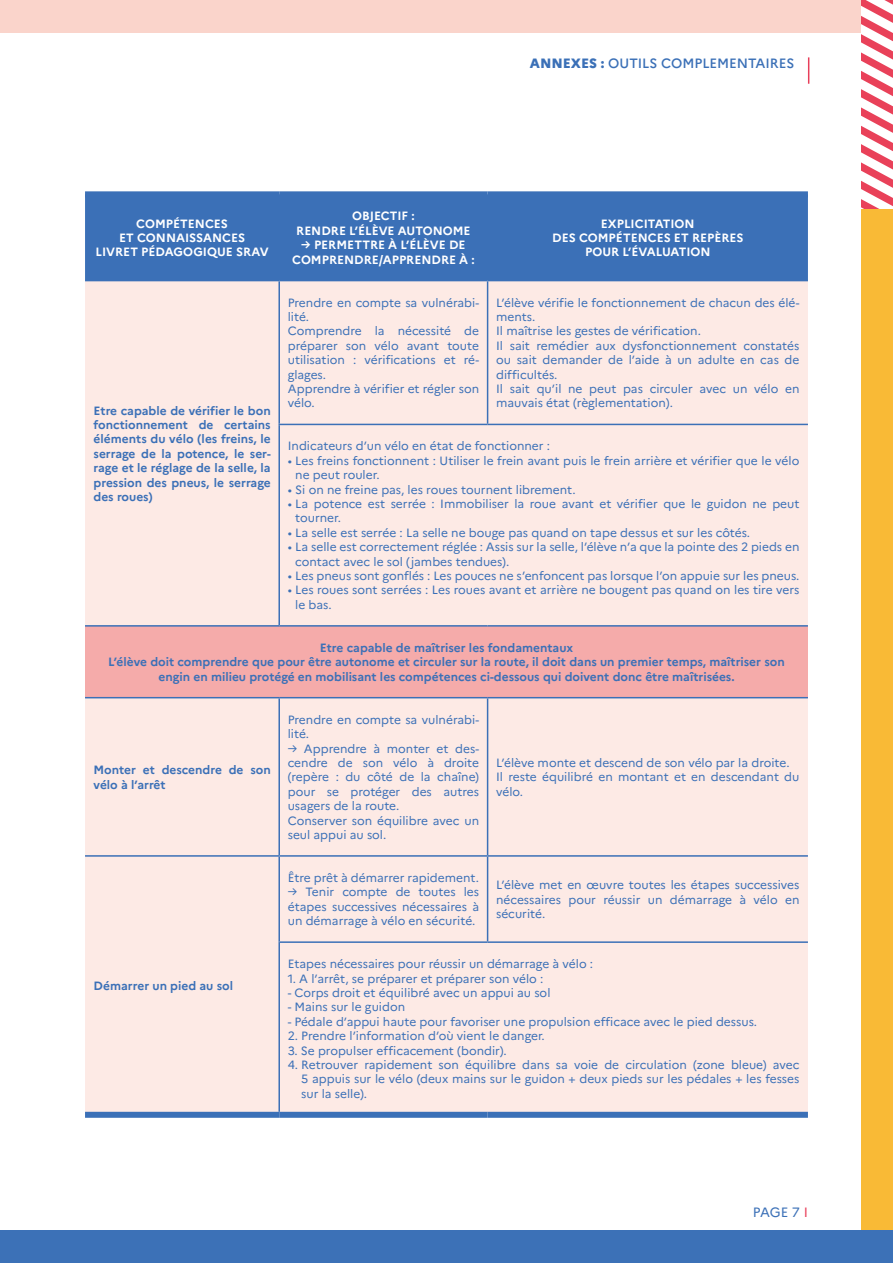
<style>
.page{position:relative;width:893px;height:1263px;background:#fff}
.page>*{position:absolute;margin:0;border:0;box-sizing:border-box;transform-origin:0 0}
.t1{font:500 13.5px "Marianne";letter-spacing:-.005em;color:#3b70b7}
.t2{font:13.5px "Marianne";color:#3b70b7}
.t3{font:12px/14.4px "Marianne";color:#3b70b7}
.t4{font:700 12px/14.4px "Marianne";color:#3b70b7;text-align:justify}
.t5{font:700 12px/14.4px "Marianne";color:#fff;text-align:center}
.s1{font-weight:800}
.s2{color:#e83f5a}
</style>
<div class="page">
<svg style="left:861px;top:0;width:32px;height:209px"></svg>
<div style="left:861px;top:209px;width:32px;height:1041px;background:#f9ba36"></div>
<div style="left:0;top:1231px;width:893px;height:32px;background:#3c71b7"></div>
<div style="left:0;top:0;width:861px;height:32px;background:#fad4cb"></div>
<svg style="left:808px;top:57px;width:1px;height:27px"></svg>
<div style="left:85px;top:197px;width:723px;height:83px;background:#3b70b7"></div>
<div style="left:85px;top:281px;width:723px;height:831px;background:#fdeae5"></div>
<div style="left:85px;top:626px;width:723px;height:72px;background:#f5abaa"></div>
<div style="left:85px;top:191px;width:194px;height:6px;background:#3b70b7"></div>
<hr style="left:278px;top:197px;width:2px;height:83px;background:#3b70b7">
<div style="left:279px;top:191px;width:209px;height:6px;background:#3b70b7"></div>
<hr style="left:487px;top:197px;width:1px;height:83px;background:#3b70b7">
<div style="left:488px;top:191px;width:320px;height:6px;background:#3b70b7"></div>
<hr style="left:85px;top:280px;width:194px;height:1px;background:#3b70b7">
<hr style="left:278px;top:281px;width:2px;height:143px;background:#3b70b7">
<hr style="left:278px;top:425px;width:2px;height:200px;background:#3b70b7">
<hr style="left:279px;top:280px;width:209px;height:1px;background:#3b70b7">
<hr style="left:278px;top:424px;width:210px;height:1px;background:#3b70b7">
<hr style="left:487px;top:281px;width:1px;height:143px;background:#3b70b7">
<hr style="left:488px;top:280px;width:320px;height:1px;background:#3b70b7">
<hr style="left:488px;top:424px;width:320px;height:1px;background:#3b70b7">
<hr style="left:85px;top:625px;width:194px;height:2px;background:#3b70b7">
<hr style="left:279px;top:625px;width:209px;height:2px;background:#3b70b7">
<hr style="left:488px;top:625px;width:320px;height:2px;background:#3b70b7">
<hr style="left:85px;top:697px;width:194px;height:1px;background:#3b70b7">
<hr style="left:85px;top:855px;width:194px;height:2px;background:#3b70b7">
<hr style="left:278px;top:698px;width:2px;height:157px;background:#3b70b7">
<hr style="left:278px;top:857px;width:2px;height:84px;background:#3b70b7">
<hr style="left:279px;top:697px;width:209px;height:1px;background:#3b70b7">
<hr style="left:279px;top:855px;width:209px;height:2px;background:#3b70b7">
<hr style="left:487px;top:698px;width:1px;height:157px;background:#3b70b7">
<hr style="left:487px;top:857px;width:1px;height:84px;background:#3b70b7">
<hr style="left:488px;top:697px;width:320px;height:1px;background:#3b70b7">
<hr style="left:488px;top:855px;width:320px;height:2px;background:#3b70b7">
<hr style="left:278px;top:943px;width:2px;height:169px;background:#3b70b7">
<hr style="left:278px;top:941px;width:210px;height:2px;background:#3b70b7">
<hr style="left:488px;top:941px;width:320px;height:2px;background:#3b70b7">
<div style="left:85px;top:1112px;width:194px;height:6px;background:#3b70b7"></div>
<div style="left:279px;top:1112px;width:209px;height:6px;background:#3b70b7"></div>
<div style="left:488px;top:1112px;width:320px;height:6px;background:#3b70b7"></div>
<p class="t1" style="left:530px;top:54px;width:266px"><span class="s1">ANNEXES :</span> OUTILS COMPLEMENTAIRES</p>
<p class="t5" style="left:95px;top:216px;width:175px">COMPÉTENCES<br>ET CONNAISSANCES<br>LIVRET PÉDAGOGIQUE SRAV</p>
<p class="t5" style="left:296px;top:209px;width:176px">OBJECTIF :<br>RENDRE L’ÉLÈVE AUTONOME</p>
<p class="t5" style="left:292px;top:238px;width:184px">→ PERMETTRE À L’ÉLÈVE DE<br>COMPRENDRE/APPRENDRE À :</p>
<p class="t5" style="left:552px;top:216px;width:193px">EXPLICITATION<br>DES COMPÉTENCES ET REPÈRES<br>POUR L’ÉVALUATION</p>
<p class="t3" style="left:288px;top:295px;width:193px">Prendre en compte sa vulnérabi&shy;lité.<br>Comprendre la nécessité de préparer son vélo avant toute utilisation : vérifications et ré&shy;glages.<br>Apprendre à vérifier et régler son vélo.</p>
<p class="t3" style="left:496px;top:295px;width:305px">L’élève vérifie le fonctionnement de chacun des élé&shy;ments.<br>Il maîtrise les gestes de vérification.<br>Il sait remédier aux dysfonctionnement constatés ou sait demander de l’aide à un adulte en cas de difficultés.<br>Il sait qu’il ne peut pas circuler avec un vélo en mauvais état (règlementation).</p>
<p class="t3" style="left:288px;top:439px;width:264px">Indicateurs d’un vélo en état de fonctionner :</p>
<p class="t3" style="left:295px;top:453px;width:506px;text-indent:-7px">• Les freins fonctionnent : Utiliser le frein avant puis le frein arrière et vérifier que le vélo ne peut rouler.</p>
<p class="t3" style="left:288px;top:482px;width:290px">• Si on ne freine pas, les roues tournent librement.</p>
<p class="t3" style="left:295px;top:496px;width:506px;text-indent:-7px">• La potence est serrée : Immobiliser la roue avant et vérifier que le guidon ne peut tourner.</p>
<p class="t3" style="left:288px;top:525px;width:464px">• La selle est serrée : La selle ne bouge pas quand on tape dessus et sur les côtés.</p>
<p class="t3" style="left:295px;top:540px;width:506px;text-indent:-7px">• La selle est correctement réglée : Assis sur la selle, l’élève n’a que la pointe des 2 pieds en contact avec le sol (jambes tendues).</p>
<p class="t3" style="left:288px;top:568px;width:513px">• Les pneus sont gonflés : Les pouces ne s’enfoncent pas lorsque l’on appuie sur les pneus.</p>
<p class="t3" style="left:295px;top:583px;width:506px;text-indent:-7px">• Les roues sont serrées : Les roues avant et arrière ne bougent pas quand on les tire vers le bas.</p>
<p class="t4" style="left:108px;top:640px;width:678px;text-align:center">Etre capable de maîtriser les fondamentaux<br>L’élève doit comprendre que pour être autonome et circuler sur la route, il doit dans un premier temps, maîtriser son engin en milieu protégé en mobilisant les compétences ci-dessous qui doivent donc être maîtrisées.</p>
<p class="t4" style="left:94px;top:403px;width:179px">Etre capable de vérifier le bon fonctionnement de certains éléments du vélo (les freins, le serrage de la potence, le ser&shy;rage et le réglage de la selle, la pression des pneus, le serrage des roues)</p>
<p class="t4" style="left:94px;top:763px;width:179px">Monter et descendre de son vélo à l’arrêt</p>
<p class="t4" style="left:94px;top:978px;width:141px">Démarrer un pied au sol</p>
<p class="t3" style="left:288px;top:712px;width:193px">Prendre en compte sa vulnérabi&shy;lité.</p>
<p class="t3" style="left:288px;top:741px;width:193px">→ Apprendre à monter et des&shy;cendre de son vélo à droite (repère : du côté de la chaîne) pour se protéger des autres usagers de la route.<br>Conserver son équilibre avec un seul appui au sol.</p>
<p class="t3" style="left:496px;top:755px;width:305px">L’élève monte et descend de son vélo par la droite.<br>Il reste équilibré en montant et en descendant du vélo.</p>
<p class="t3" style="left:288px;top:870px;width:193px">Être prêt à démarrer rapidement.</p>
<p class="t3" style="left:288px;top:885px;width:193px;text-align:justify">→ Tenir compte de toutes les étapes successives nécessaires à un démarrage à vélo en sécurité.</p>
<p class="t3" style="left:496px;top:878px;width:305px;text-align:justify">L’élève met en œuvre toutes les étapes successives nécessaires pour réussir un démarrage à vélo en sécurité.</p>
<p class="t3" style="left:288px;top:957px;width:307px">Etapes nécessaires pour réussir un démarrage à vélo :</p>
<p class="t3" style="left:288px;top:971px;width:257px">1. A l’arrêt, se préparer et préparer son vélo :</p>
<p class="t3" style="left:288px;top:985px;width:264px">- Corps droit et équilibré avec un appui au sol</p>
<p class="t3" style="left:288px;top:1000px;width:119px">- Mains sur le guidon</p>
<p class="t3" style="left:288px;top:1014px;width:471px">- Pédale d’appui haute pour favoriser une propulsion efficace avec le pied dessus.</p>
<p class="t3" style="left:288px;top:1029px;width:259px">2. Prendre l’information d’où vient le danger.</p>
<p class="t3" style="left:288px;top:1043px;width:220px">3. Se propulser efficacement (bondir).</p>
<p class="t3" style="left:301px;top:1057px;width:500px;text-align:justify;text-indent:-13px">4. Retrouver rapidement son équilibre dans sa voie de circulation (zone bleue) avec 5 appuis sur le vélo (deux mains sur le guidon + deux pieds sur les pédales + les fesses sur la selle).</p>
<p class="t2" style="left:753px;top:1204px;width:56px">PAGE 7 <span class="s2">I</span></p>
</div>
